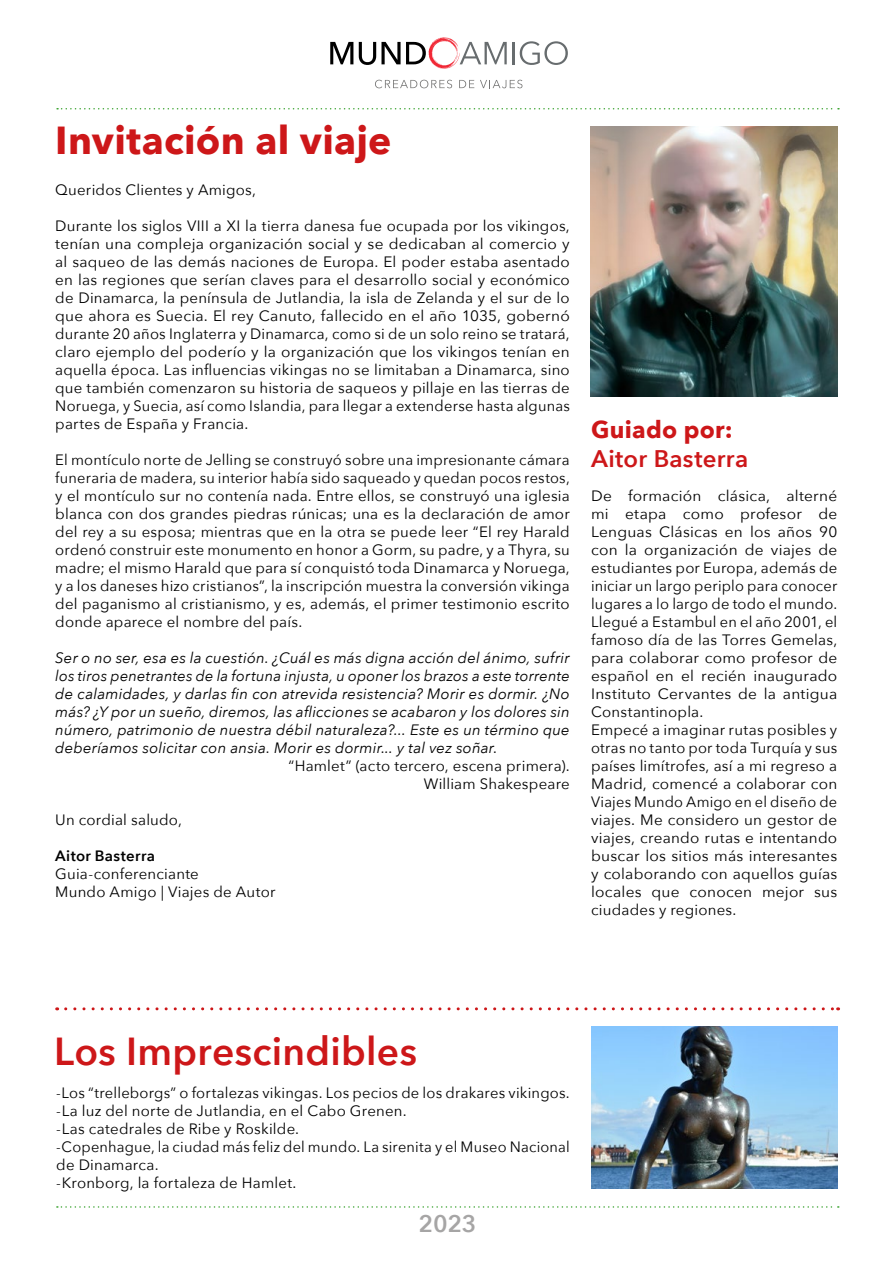
<style>
.page{position:relative;width:893px;height:1263px;background:#fff}
.page>*{position:absolute;margin:0;border:0;box-sizing:border-box;transform-origin:0 0}
.t1{font:600 39px "Avenir Next";letter-spacing:.01em;color:#cd1719}
.t2{font:700 39px "Avenir Next";letter-spacing:.01em;color:#cd1719}
.t3{font:600 24px "Avenir Next";letter-spacing:.015em;color:#cd1719}
.t4{font:700 24px "Avenir Next";letter-spacing:.01em;color:#cd1719}
.t5{font:600 24px "Avenir Next";color:#a6a5a5}
.t6{font:15px/18px "Avenir Next";letter-spacing:.015em;color:#000}
.t7{font:italic 15px/18px "Avenir Next";letter-spacing:.015em;color:#000;text-align:justify}
.t8{font:600 15px "Avenir Next";letter-spacing:.025em;color:#000}
</style>
<div class="page">
<svg style="left:330px;top:42px;width:23px;height:22px"></svg>
<hr style="left:513px;top:42px;width:2px;height:22px;background:#676c6e">
<svg style="left:520px;top:41px;width:48px;height:24px"></svg>
<svg style="left:359px;top:37px;width:148px;height:32px"></svg>
<svg style="left:375px;top:80px;width:77px;height:8px"></svg>
<svg style="left:459px;top:80px;width:15px;height:8px"></svg>
<svg style="left:480px;top:80px;width:42px;height:8px"></svg>
<svg style="left:57px;top:108px;width:782px;height:2px"></svg>
<svg style="left:57px;top:1206px;width:782px;height:2px"></svg>
<svg style="left:66px;top:1007px;width:773px;height:3px"></svg>
<img style="left:591px;top:1026px;width:246px;height:162px">
<img style="left:590px;top:126px;width:247px;height:271px">
<h1 class="t2" style="left:55px;top:107px;width:338px">Invitación al viaje</h1>
<p class="t6" style="left:55px;top:180px;width:202px">Queridos Clientes y Amigos,</p>
<p class="t6" style="left:55px;top:216px;width:516px;text-align:justify">Durante los siglos VIII a XI la tierra danesa fue ocupada por los vikingos, tenían una compleja organización social y se dedicaban al comercio y al saqueo de las demás naciones de Europa. El poder estaba asentado en las regiones que serían claves para el desarrollo social y económico de Dinamarca, la península de Jutlandia, la isla de Zelanda y el sur de lo que ahora es Suecia. El rey Canuto, fallecido en el año 1035, gobernó durante 20 años Inglaterra y Dinamarca, como si de un solo reino se tratará, claro ejemplo del poderío y la organización que los vikingos tenían en aquella época. Las influencias vikingas no se limitaban a Dinamarca, sino que también comenzaron su historia de saqueos y pillaje en las tierras de Noruega, y Suecia, así como Islandia, para llegar a extenderse hasta algunas partes de España y Francia.</p>
<p class="t6" style="left:55px;top:450px;width:516px;text-align:justify">El montículo norte de Jelling se construyó sobre una impresionante cámara funeraria de madera, su interior había sido saqueado y quedan pocos restos, y el montículo sur no contenía nada. Entre ellos, se construyó una iglesia blanca con dos grandes piedras rúnicas; una es la declaración de amor del rey a su esposa; mientras que en la otra se puede leer “El rey Harald ordenó construir este monumento en honor a Gorm, su padre, y a Thyra, su madre; el mismo Harald que para sí conquistó toda Dinamarca y Noruega, y a los daneses hizo cristianos”, la inscripción muestra la conversión vikinga del paganismo al cristianismo, y es, además, el primer testimonio escrito donde aparece el nombre del país.</p>
<p class="t7" style="left:55px;top:648px;width:516px">Ser o no ser, esa es la cuestión. ¿Cuál es más digna acción del ánimo, sufrir los tiros penetrantes de la fortuna injusta, u oponer los brazos a este torrente de calamidades, y darlas fin con atrevida resistencia? Morir es dormir. ¿No más? ¿Y por un sueño, diremos, las aflicciones se acabaron y los dolores sin número, patrimonio de nuestra débil naturaleza?... Este es un término que deberíamos solicitar con ansia. Morir es dormir... y tal vez soñar.</p>
<p class="t6" style="left:288px;top:756px;width:283px;text-align:right">“Hamlet” (acto tercero, escena primera).<br>William Shakespeare</p>
<p class="t6" style="left:55px;top:810px;width:128px">Un cordial saludo,</p>
<p class="t8" style="left:55px;top:843px;width:101px">Aitor Basterra</p>
<p class="t6" style="left:55px;top:864px;width:222px">Guia-conferenciante<br>Mundo Amigo | Viajes de Autor</p>
<h2 class="t4" style="left:591px;top:409px;width:143px">Guiado por:</h2>
<h2 class="t3" style="left:591px;top:438px;width:159px">Aitor Basterra</h2>
<p class="t6" style="left:591px;top:486px;width:248px">De formación clásica, alterné mi etapa como profesor de<br>Lenguas Clásicas en los años 90 con la organización de viajes de estudiantes por Europa, además de iniciar un largo periplo para conocer lugares a lo largo de todo el mundo.<br>Llegué a Estambul en el año 2001, el famoso día de las Torres Gemelas, para colaborar como profesor de español en el recién inaugurado<br>Instituto Cervantes de la antigua<br>Constantinopla.<br>Empecé a imaginar rutas posibles y otras no tanto por toda Turquía y sus países limítrofes, así a mi regreso a<br>Madrid, comencé a colaborar con<br>Viajes Mundo Amigo en el diseño de viajes. Me considero un gestor de viajes, creando rutas e intentando buscar los sitios más interesantes y colaborando con aquellos guías locales que conocen mejor sus ciudades y regiones.</p>
<h1 class="t1" style="left:54px;top:1017px;width:364px">Los Imprescindibles</h1>
<p class="t6" style="left:56px;top:1083px;width:515px">-Los “trelleborgs” o fortalezas vikingas. Los pecios de los drakares vikingos. -La luz del norte de Jutlandia, en el Cabo Grenen.<br>-Las catedrales de Ribe y Roskilde.<br>-Copenhague, la ciudad más feliz del mundo. La sirenita y el Museo Nacional de Dinamarca.<br>-Kronborg, la fortaleza de Hamlet.</p>
<h2 class="t5" style="left:418px;top:1203px;width:60px">2023</h2>
</div>
